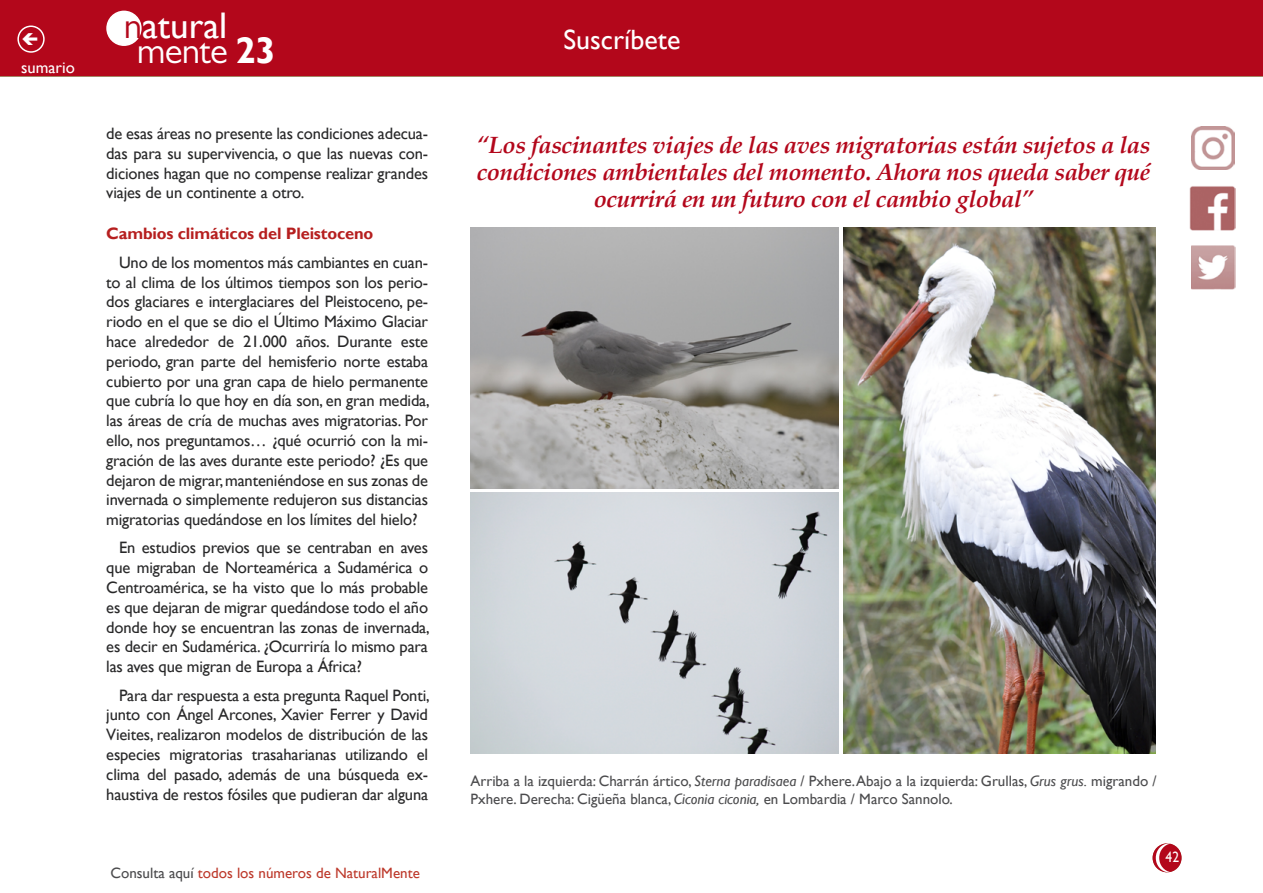
<style>
.page{position:relative;width:1263px;height:893px;background:#fff}
.page>*{position:absolute;margin:0;border:0;box-sizing:border-box;transform-origin:0 0}
.t1{font:37.05px "Gill Sans";color:#fff}
.t2{font:37.05px "Gill Sans MT Pro";letter-spacing:-.02em;color:#fff}
.t3{font:27.9px "Gill Sans";color:#fff}
.t4{font:italic 700 24px/27px "Palatino";letter-spacing:-.02em;color:#b3071b;text-align:center}
.t5{font:16.5px/19.8px "Gill Sans";letter-spacing:-.01em;color:#282829;text-align:justify}
.t6{font:700 16.5px "Gill Sans";letter-spacing:-.01em;color:#b61f1f}
.t7{font:16.5px "Gill Sans";color:#fff}
.t8{font:15px/18px "Gill Sans";color:#4b4b4d}
.t9{font:15px "Gill Sans";color:#bd392b}
.t10{font:15px "Gill Sans";color:#fff;scale:.9 1}
.s1{font-family:"Gill Sans MT Pro";color:#b3071b}
.s2{font-family:"Gill Sans";font-weight:700}
.s3{color:#4b4b4d}
.s4{font-style:italic}
</style>
<div class="page">
<img style="left:1190px;top:186px;width:45px;height:44px">
<img style="left:1191px;top:246px;width:44px;height:44px">
<div style="left:1153px;top:844px;width:28px;height:28px;background:#b3071b;border-radius:50%"></div>
<div style="left:1152px;top:843px;width:29px;height:29px;border:2px solid #b3071b;border-radius:50%"></div>
<div style="left:0;top:0;width:1263px;height:76px;background:#b3071b"></div>
<div style="left:107px;top:11px;width:34px;height:34px;background:#fff;border-radius:50%"></div>
<div style="left:106px;top:11px;width:36px;height:35px;border:2px solid #fff;border-radius:50%"></div>
<svg style="left:1155px;top:843px;width:16px;height:29px"></svg>
<div style="left:17px;top:26px;width:28px;height:27px;border:2px solid #fff;border-radius:50%"></div>
<img style="left:1191px;top:127px;width:43px;height:43px">
<img style="left:470px;top:227px;width:369px;height:262px">
<img style="left:470px;top:492px;width:369px;height:261px">
<img style="left:843px;top:227px;width:313px;height:526px">
<p class="t7" style="left:21px;top:58px;width:55px">sumario</p>
<h1 class="t1" style="left:124px;top:4px;width:105px"><span class="s1">n</span>atural</h1>
<h1 class="t2" style="left:137px;top:29px;width:140px">mente <span class="s2">23</span></h1>
<p class="t5" style="left:106px;top:124px;width:323px">de esas áreas no presente las condiciones adecua&shy;das para su supervivencia, o que las nuevas con&shy;diciones hagan que no compense realizar grandes viajes de un continente a otro.</p>
<p class="t6" style="left:106px;top:224px;width:268px">Cambios climáticos del Pleistoceno</p>
<p class="t5" style="left:106px;top:253px;width:325px;text-indent:13px">Uno de los momentos más cambiantes en cuan&shy;to al clima de los últimos tiempos son los perio&shy;dos glaciares e interglaciares del Pleistoceno, pe&shy;riodo en el que se dio el Último Máximo Glaciar hace alrededor de 21.000 años. Durante este periodo, gran parte del hemisferio norte estaba cubierto por una gran capa de hielo permanente que cubría lo que hoy en día son, en gran medida, las áreas de cría de muchas aves migratorias. Por ello, nos preguntamos… ¿qué ocurrió con la mi&shy;gración de las aves durante este periodo? ¿Es que dejaron de migrar, manteniéndose en sus zonas de invernada o simplemente redujeron sus distancias migratorias quedándose en los límites del hielo?</p>
<p class="t5" style="left:106px;top:538px;width:325px;text-indent:13px">En estudios previos que se centraban en aves que migraban de Norteamérica a Sudamérica o Centroamérica, se ha visto que lo más probable es que dejaran de migrar quedándose todo el año donde hoy se encuentran las zonas de invernada, es decir en Sudamérica. ¿Ocurriría lo mismo para las aves que migran de Europa a África?</p>
<p class="t5" style="left:106px;top:685px;width:325px;text-indent:13px">Para dar respuesta a esta pregunta Raquel Ponti, junto con Ángel Arcones, Xavier Ferrer y David Vieites, realizaron modelos de distribución de las especies migratorias trasaharianas utilizando el clima del pasado, además de una búsqueda ex&shy;haustiva de restos fósiles que pudieran dar alguna</p>
<p class="t9" style="left:110px;top:864px;width:311px"><span class="s3">Consulta aquí</span> todos los números de NaturalMente</p>
<h2 class="t3" style="left:563px;top:23px;width:118px">Suscríbete</h2>
<h3 class="t4" style="left:477px;top:132px;width:675px">“Los fascinantes viajes de las aves migratorias están sujetos a las condiciones ambientales del momento. Ahora nos queda saber qué ocurrirá en un futuro con el cambio global”</h3>
<p class="t8" style="left:471px;top:773px;width:687px">Arriba a la izquierda: Charrán ártico, <span class="s4">Sterna paradisaea</span> / Pxhere. Abajo a la izquierda: Grullas, <span class="s4">Grus grus.</span> migrando /<br>Pxhere. Derecha: Cigüeña blanca, <span class="s4">Ciconia ciconia,</span> en Lombardia / Marco Sannolo.</p>
<p class="t10" style="left:1165px;top:849px;width:16px">42</p>
</div>
